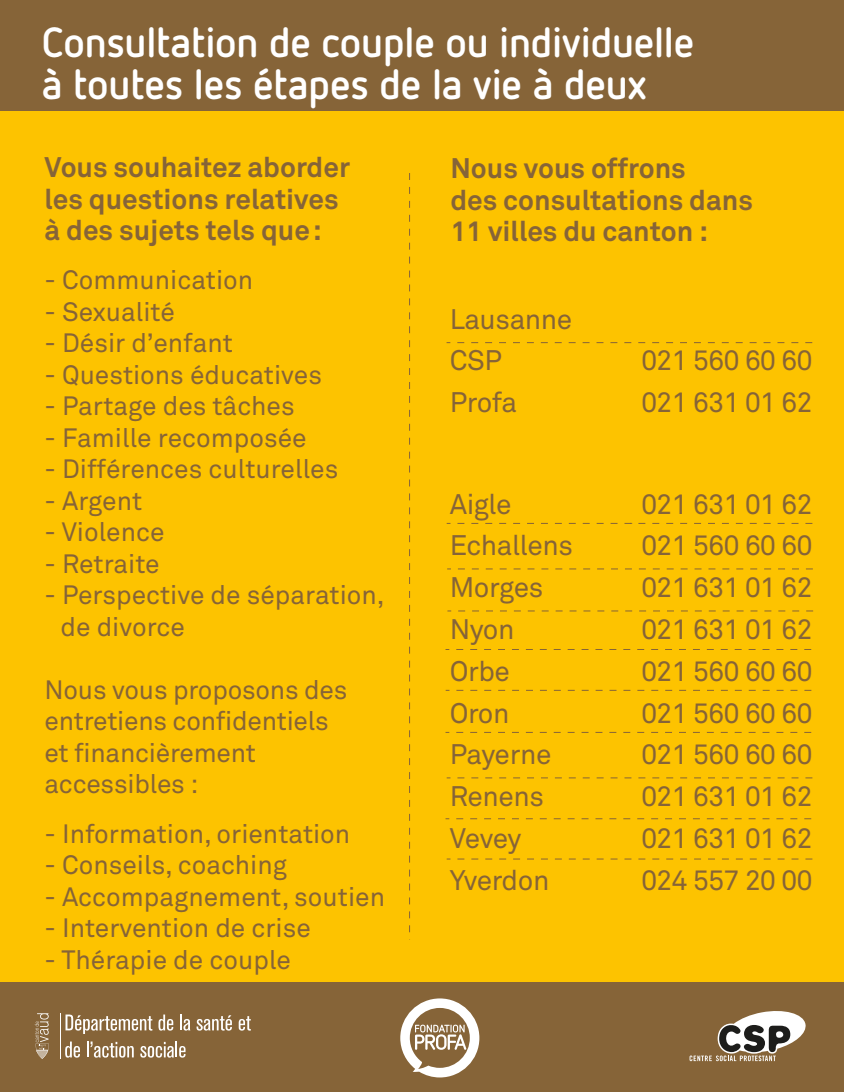
<style>
.page{position:relative;width:844px;height:1092px;background:#fff}
.page>*{position:absolute;margin:0;border:0;box-sizing:border-box;transform-origin:0 0}
.t1{font:700 42px/42px "Netto OT";letter-spacing:-.005em;color:#fff}
.t2{font:28px/41.6px "Akkurat";letter-spacing:-.015em;color:#866438}
.t3{font:700 28px/31.5px "Akkurat";color:#866438}
.t4{font:26.25px/31.5px "Akkurat";color:#866438}
</style>
<div class="page">
<div style="left:0;top:0;width:843px;height:1091px;background:#fdc300"></div>
<svg style="left:409px;top:173px;width:1px;height:760px"></svg>
<div style="left:0;top:982px;width:843px;height:109px;background:#866438"></div>
<svg style="left:446px;top:342px;width:366px;height:1px"></svg>
<svg style="left:689px;top:1011px;width:117px;height:50px"></svg>
<svg style="left:400px;top:998px;width:79px;height:79px"></svg>
<hr style="left:61px;top:1013px;width:1px;height:45px;background:#fff">
<svg style="left:35px;top:1013px;width:14px;height:45px"></svg>
<svg style="left:65px;top:1014px;width:87px;height:19px"></svg>
<svg style="left:158px;top:1014px;width:15px;height:16px"></svg>
<svg style="left:180px;top:1014px;width:10px;height:16px"></svg>
<svg style="left:196px;top:1015px;width:36px;height:15px"></svg>
<svg style="left:238px;top:1016px;width:13px;height:14px"></svg>
<svg style="left:65px;top:1041px;width:15px;height:16px"></svg>
<svg style="left:87px;top:1041px;width:47px;height:16px"></svg>
<svg style="left:140px;top:1041px;width:45px;height:16px"></svg>
<div style="left:0;top:0;width:843px;height:111px;background:#866438"></div>
<svg style="left:447px;top:568px;width:365px;height:1px"></svg>
<svg style="left:447px;top:610px;width:365px;height:1px"></svg>
<svg style="left:445px;top:649px;width:366px;height:1px"></svg>
<svg style="left:445px;top:689px;width:366px;height:2px"></svg>
<svg style="left:445px;top:731px;width:366px;height:2px"></svg>
<svg style="left:446px;top:777px;width:366px;height:1px"></svg>
<svg style="left:445px;top:818px;width:366px;height:1px"></svg>
<svg style="left:446px;top:858px;width:366px;height:1px"></svg>
<svg style="left:446px;top:523px;width:366px;height:1px"></svg>
<h1 class="t1" style="left:42px;top:20px;width:654px">Consultation de couple ou individuelle à toutes les étapes de la vie à deux</h1>
<p class="t3" style="left:45px;top:152px;width:307px">Vous souhaitez aborder les questions relatives à des sujets tels que:</p>
<p class="t4" style="left:45px;top:265px;width:210px">- Communication</p>
<p class="t4" style="left:45px;top:296px;width:132px">- Sexualité</p>
<p class="t4" style="left:45px;top:328px;width:190px">- Désir d’enfant</p>
<p class="t4" style="left:45px;top:359px;width:279px">- Questions éducatives</p>
<p class="t4" style="left:45px;top:391px;width:251px">- Partage des tâches</p>
<p class="t4" style="left:45px;top:422px;width:264px">- Famille recomposée</p>
<p class="t4" style="left:45px;top:454px;width:295px">- Différences culturelles</p>
<p class="t4" style="left:45px;top:485px;width:99px">- Argent</p>
<p class="t4" style="left:45px;top:517px;width:121px">- Violence</p>
<p class="t4" style="left:45px;top:548px;width:117px">- Retraite</p>
<p class="t4" style="left:60px;top:580px;width:325px;text-indent:-16px">- Perspective de séparation, de divorce</p>
<p class="t4" style="left:45px;top:674px;width:304px">Nous vous proposons des entretiens confidentiels et financièrement accessibles :</p>
<p class="t4" style="left:45px;top:818px;width:307px">- Information, orientation</p>
<p class="t4" style="left:45px;top:849px;width:244px">- Conseils, coaching</p>
<p class="t4" style="left:45px;top:881px;width:342px">- Accompagnement, soutien</p>
<p class="t4" style="left:45px;top:912px;width:268px">- Intervention de crise</p>
<p class="t4" style="left:45px;top:944px;width:248px">- Thérapie de couple</p>
<p class="t3" style="left:450px;top:153px;width:304px">Nous vous offrons<br>des consultations dans<br>11 villes du canton :</p>
<p class="t2" style="left:449px;top:299px;width:124px">Lausanne<br>CSP</p>
<p class="t2" style="left:641px;top:340px;width:173px">021 560 60 60</p>
<p class="t2" style="left:449px;top:382px;width:69px">Profa</p>
<p class="t2" style="left:641px;top:382px;width:173px">021 631 01 62</p>
<p class="t2" style="left:449px;top:483px;width:63px">Aigle</p>
<p class="t2" style="left:641px;top:483px;width:173px">021 631 01 62</p>
<p class="t2" style="left:449px;top:525px;width:125px">Echallens</p>
<p class="t2" style="left:641px;top:525px;width:173px">021 560 60 60</p>
<p class="t2" style="left:449px;top:567px;width:95px">Morges</p>
<p class="t2" style="left:641px;top:567px;width:173px">021 631 01 62</p>
<p class="t2" style="left:449px;top:609px;width:66px">Nyon</p>
<p class="t2" style="left:641px;top:609px;width:173px">021 631 01 62</p>
<p class="t2" style="left:449px;top:650px;width:62px">Orbe</p>
<p class="t2" style="left:641px;top:650px;width:173px">021 560 60 60</p>
<p class="t2" style="left:449px;top:692px;width:61px">Oron</p>
<p class="t2" style="left:641px;top:692px;width:173px">021 560 60 60</p>
<p class="t2" style="left:449px;top:734px;width:103px">Payerne</p>
<p class="t2" style="left:641px;top:734px;width:173px">021 560 60 60</p>
<p class="t2" style="left:449px;top:776px;width:96px">Renens</p>
<p class="t2" style="left:641px;top:776px;width:173px">021 631 01 62</p>
<p class="t2" style="left:449px;top:817px;width:73px">Vevey</p>
<p class="t2" style="left:641px;top:817px;width:173px">021 631 01 62</p>
<p class="t2" style="left:449px;top:859px;width:101px">Yverdon</p>
<p class="t2" style="left:641px;top:859px;width:173px">024 557 20 00</p>
</div>
